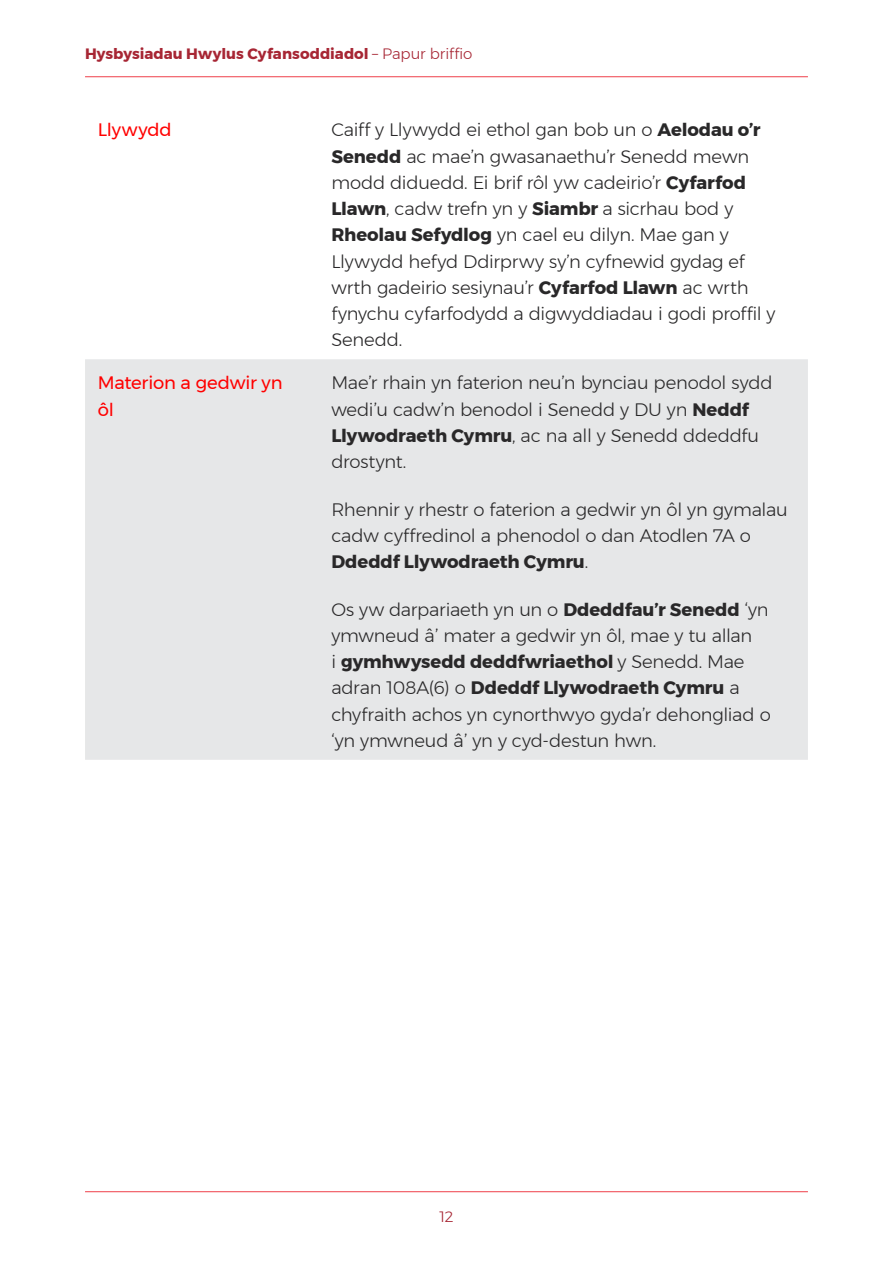
<style>
.page{position:relative;width:893px;height:1263px;background:#fff}
.page>*{position:absolute;margin:0;border:0;box-sizing:border-box;transform-origin:0 0}
.t1{font:300 18px/26.2px "Montserrat";letter-spacing:-.015em;color:#292829}
.t2{font:18px/26.2px "Montserrat";letter-spacing:-.01em;color:#f00}
.t3{font:700 15px "Montserrat";color:#a72634}
.t4{font:300 15px "Montserrat";color:#a72634}
.s1{font-weight:300}
.s2{font-weight:700}
</style>
<div class="page">
<hr style="left:85px;top:1191px;width:723px;height:1px;background:#ef404a">
<hr style="left:85px;top:76px;width:723px;height:1px;background:#ef404a">
<div style="left:85px;top:359px;width:723px;height:401px;background:#e6e7e8"></div>
<p class="t3" style="left:85px;top:42px;width:389px">Hysbysiadau Hwylus Cyfansoddiadol <span class="s1">– Papur briffio</span></p>
<p class="t2" style="left:98px;top:117px;width:75px">Llywydd</p>
<p class="t1" style="left:331px;top:117px;width:446px">Caiff y Llywydd ei ethol gan bob un o <span class="s2">Aelodau o’r Senedd</span> ac mae’n gwasanaethu’r Senedd mewn modd diduedd. Ei brif rôl yw cadeirio’r <span class="s2">Cyfarfod Llawn</span>, cadw trefn yn y <span class="s2">Siambr</span> a sicrhau bod y <span class="s2">Rheolau Sefydlog</span> yn cael eu dilyn. Mae gan y Llywydd hefyd Ddirprwy sy’n cyfnewid gydag ef wrth gadeirio sesiynau’r <span class="s2">Cyfarfod Llawn</span> ac wrth fynychu cyfarfodydd a digwyddiadau i godi proffil y Senedd.</p>
<p class="t2" style="left:98px;top:370px;width:186px">Materion a gedwir yn ôl</p>
<p class="t1" style="left:331px;top:370px;width:443px">Mae’r rhain yn faterion neu’n bynciau penodol sydd wedi’u cadw’n benodol i Senedd y DU yn <span class="s2">Neddf Llywodraeth Cymru</span>, ac na all y Senedd ddeddfu drostynt.</p>
<p class="t1" style="left:331px;top:496px;width:458px">Rhennir y rhestr o faterion a gedwir yn ôl yn gymalau cadw cyffredinol a phenodol o dan Atodlen 7A o<br><span class="s2">Ddeddf Llywodraeth Cymru</span>.</p>
<p class="t1" style="left:331px;top:596px;width:441px">Os yw darpariaeth yn un o <span class="s2">Ddeddfau’r Senedd</span> ‘yn ymwneud â’ mater a gedwir yn ôl, mae y tu allan<br>i <span class="s2">gymhwysedd deddfwriaethol</span> y Senedd. Mae adran 108A(6) o <span class="s2">Ddeddf Llywodraeth Cymru</span> a chyfraith achos yn cynorthwyo gyda’r dehongliad o ‘yn ymwneud â’ yn y cyd-destun hwn.</p>
<p class="t4" style="left:439px;top:1206px;width:15px">12</p>
</div>
